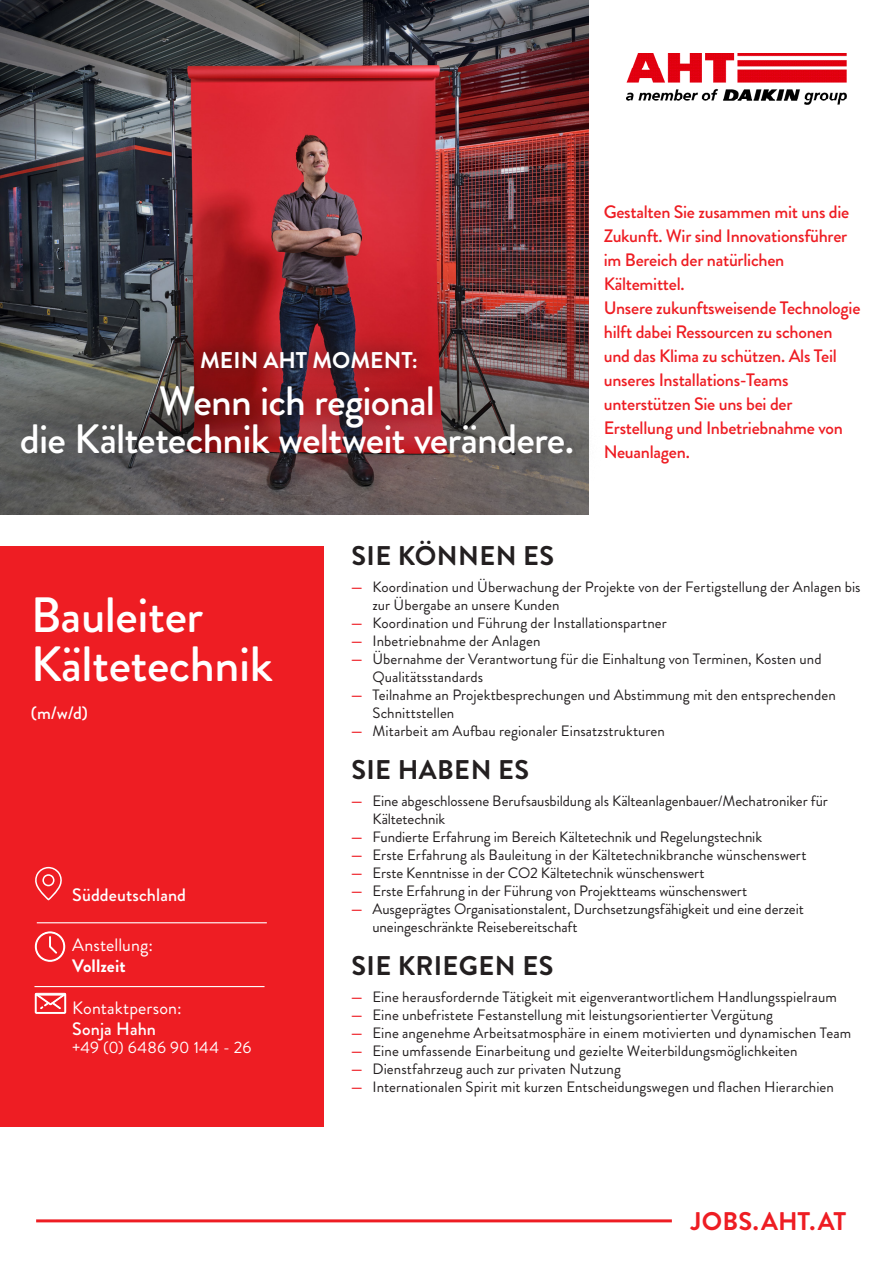
<style>
.page{position:relative;width:893px;height:1263px;background:#fff}
.page>*{position:absolute;margin:0;border:0;box-sizing:border-box;transform-origin:0 0}
.t1{font:500 49.5px "Brandon Grotesque";letter-spacing:-.01em;color:#fff}
.t2{font:500 40.95px "Brandon Grotesque";letter-spacing:-.02em;color:#fff}
.t3{font:700 27px "Brandon Grotesque";letter-spacing:.015em;color:#231f20}
.t4{font:700 25.5px "Brandon Grotesque";letter-spacing:.005em;color:#ee1d23}
.t5{font:700 22.8px "Brandon Grotesque";color:#fff}
.t6{font:500 18px/24px "Brandon Grotesque";letter-spacing:-.015em;color:#ee1d23}
.t7{font:500 18px "Brandon Grotesque";letter-spacing:.005em;color:#fff}
.t8{font:18px "Brandon Grotesque";letter-spacing:.005em;color:#fff}
.t9{font:700 18px "Brandon Grotesque";color:#fff}
.t10{font:16.5px "Brandon Grotesque";letter-spacing:.015em;color:#fff}
.t11{font:15px/18px "Brandon Grotesque";color:#231f20}
.s1{font-weight:700;color:#ee1d23}
</style>
<div class="page">
<img style="left:0;top:0;width:588px;height:514px">
<hr style="left:36px;top:1219px;width:636px;height:3px;background:#ee1d23">
<img style="left:626px;top:53px;width:221px;height:51px">
<div style="left:0;top:546px;width:323px;height:581px;background:#ee1d23"></div>
<svg style="left:35px;top:867px;width:27px;height:33px"></svg>
<hr style="left:34px;top:986px;width:231px;height:1px;background:#fff">
<hr style="left:37px;top:922px;width:230px;height:1px;background:#fff">
<svg style="left:35px;top:993px;width:31px;height:21px"></svg>
<svg style="left:35px;top:931px;width:30px;height:31px"></svg>
<div style="left:0;top:351px;width:606px;height:138px;background:#231f20;opacity:.8"></div>
<div style="left:181px;top:331px;width:255px;height:58px;background:#231f20;opacity:.75"></div>
<p class="t5" style="left:200px;top:344px;width:219px">MEIN AHT MOMENT:</p>
<p class="t2" style="left:159px;top:372px;width:278px">Wenn ich regional</p>
<p class="t2" style="left:20px;top:410px;width:556px">die Kältetechnik weltweit verändere.</p>
<p class="t6" style="left:604px;top:201px;width:247px;text-align:justify">Gestalten Sie zusammen mit uns die Zukunft. Wir sind Innovationsführer im Bereich der natürlichen</p>
<p class="t6" style="left:604px;top:273px;width:82px">Kältemittel.</p>
<p class="t6" style="left:604px;top:297px;width:258px">Unsere zukunftsweisende Technologie hilft dabei Ressourcen zu schonen und das Klima zu schützen. Als Teil unseres Installations-Teams</p>
<p class="t6" style="left:604px;top:392px;width:190px">unterstützen Sie uns bei der</p>
<p class="t6" style="left:604px;top:416px;width:241px">Erstellung und Inbetriebnahme von<br>Neuanlagen.</p>
<p class="t1" style="left:31px;top:580px;width:174px">Bauleiter</p>
<p class="t1" style="left:31px;top:630px;width:244px">Kältetechnik</p>
<p class="t7" style="left:31px;top:700px;width:59px">(m/w/d)</p>
<p class="t7" style="left:72px;top:882px;width:115px">Süddeutschland</p>
<p class="t8" style="left:72px;top:933px;width:82px">Anstellung:</p>
<p class="t9" style="left:72px;top:953px;width:55px">Vollzeit</p>
<p class="t8" style="left:72px;top:996px;width:111px">Kontaktperson:</p>
<p class="t7" style="left:72px;top:1016px;width:85px">Sonja Hahn</p>
<p class="t10" style="left:72px;top:1036px;width:181px">+49 (0) 6486 90 144 - 26</p>
<p class="t3" style="left:351px;top:537px;width:204px">SIE KÖNNEN ES</p>
<p class="t11" style="left:372px;top:578px;width:490px;text-indent:-21px"><span class="s1">—</span> Koordination und Überwachung der Projekte von der Fertigstellung der Anlagen bis zur Übergabe an unsere Kunden</p>
<p class="t11" style="left:351px;top:614px;width:317px"><span class="s1">—</span> Koordination und Führung der Installationspartner</p>
<p class="t11" style="left:351px;top:632px;width:191px"><span class="s1">—</span> Inbetriebnahme der Anlagen</p>
<p class="t11" style="left:351px;top:650px;width:472px"><span class="s1">—</span> Übernahme der Verantwortung für die Einhaltung von Terminen, Kosten und</p>
<p class="t11" style="left:372px;top:668px;width:112px">Qualitätsstandards</p>
<p class="t11" style="left:372px;top:686px;width:465px;text-indent:-21px"><span class="s1">—</span> Teilnahme an Projektbesprechungen und Abstimmung mit den entsprechenden<br>Schnittstellen</p>
<p class="t11" style="left:351px;top:722px;width:315px"><span class="s1">—</span> Mitarbeit am Aufbau regionaler Einsatzstrukturen</p>
<p class="t3" style="left:351px;top:751px;width:179px">SIE HABEN ES</p>
<p class="t11" style="left:351px;top:792px;width:478px"><span class="s1">—</span> Eine abgeschlossene Berufsausbildung als Kälteanlagenbauer/Mechatroniker für</p>
<p class="t11" style="left:372px;top:810px;width:74px">Kältetechnik</p>
<p class="t11" style="left:351px;top:828px;width:412px"><span class="s1">—</span> Fundierte Erfahrung im Bereich Kältetechnik und Regelungstechnik</p>
<p class="t11" style="left:351px;top:846px;width:457px"><span class="s1">—</span> Erste Erfahrung als Bauleitung in der Kältetechnikbranche wünschenswert</p>
<p class="t11" style="left:351px;top:864px;width:355px"><span class="s1">—</span> Erste Kenntnisse in der CO2 Kältetechnik wünschenswert</p>
<p class="t11" style="left:351px;top:882px;width:398px"><span class="s1">—</span> Erste Erfahrung in der Führung von Projektteams wünschenswert</p>
<p class="t11" style="left:351px;top:900px;width:454px"><span class="s1">—</span> Ausgeprägtes Organisationstalent, Durchsetzungsfähigkeit und eine derzeit</p>
<p class="t11" style="left:372px;top:918px;width:207px">uneingeschränkte Reisebereitschaft</p>
<p class="t3" style="left:351px;top:947px;width:203px">SIE KRIEGEN ES</p>
<p class="t11" style="left:351px;top:988px;width:487px"><span class="s1">—</span> Eine herausfordernde Tätigkeit mit eigenverantwortlichem Handlungsspielraum</p>
<p class="t11" style="left:351px;top:1006px;width:423px"><span class="s1">—</span> Eine unbefristete Festanstellung mit leistungsorientierter Vergütung</p>
<p class="t11" style="left:351px;top:1024px;width:501px"><span class="s1">—</span> Eine angenehme Arbeitsatmosphäre in einem motivierten und dynamischen Team</p>
<p class="t11" style="left:351px;top:1042px;width:448px"><span class="s1">—</span> Eine umfassende Einarbeitung und gezielte Weiterbildungsmöglichkeiten</p>
<p class="t11" style="left:351px;top:1060px;width:271px"><span class="s1">—</span> Dienstfahrzeug auch zur privaten Nutzung</p>
<p class="t11" style="left:351px;top:1078px;width:484px"><span class="s1">—</span> Internationalen Spirit mit kurzen Entscheidungswegen und flachen Hierarchien</p>
<p class="t4" style="left:691px;top:1203px;width:157px">JOBS.AHT.AT</p>
</div>
